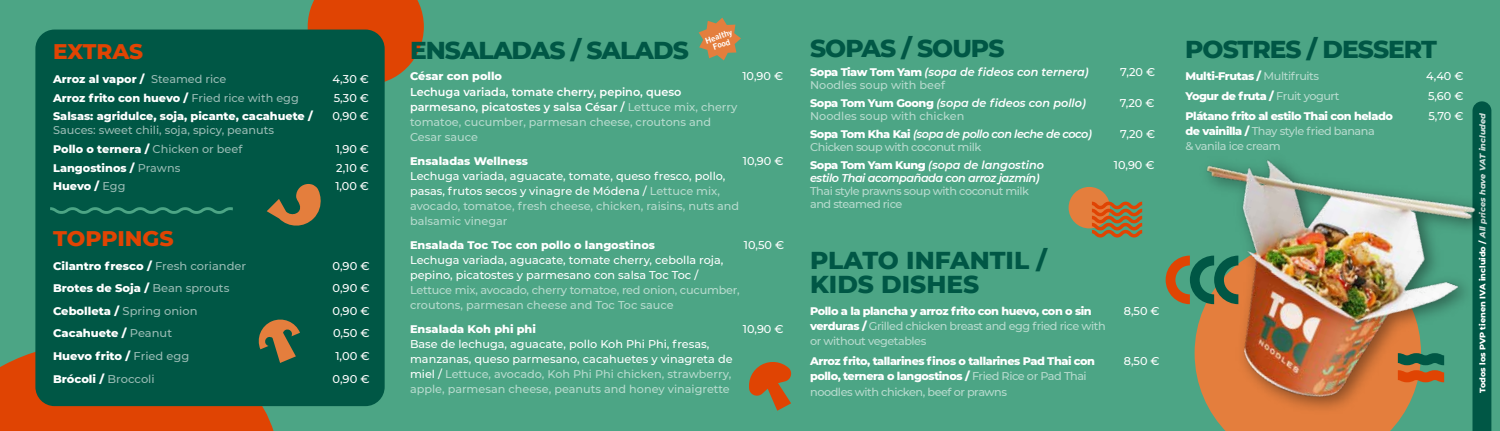
<style>
.page{position:relative;width:1500px;height:431px;background:#fff}
.page>*{position:absolute;margin:0;border:0;box-sizing:border-box;transform-origin:0 0}
.t1{font:800 24.88px "Montserrat";letter-spacing:-.04em;color:#005745}
.t2{font:800 24.88px/24px "Montserrat";color:#005745}
.t3{font:800 21.62px "Montserrat";color:#e04403}
.t4{font:500 11.25px/15.1px "Montserrat";color:#fff}
.t5{font:800 11.25px "Montserrat";color:#fff}
.t6{font:500 11.25px/15.1px "Montserrat";letter-spacing:-.04em;color:rgb(255 255 255/.6)}
.t7{font:800 11.25px "Montserrat";letter-spacing:-.04em;color:#fff}
.t8{font:600 11.25px/15.1px "Montserrat";color:#fff}
.t9{font:italic 600 11.25px/18px "Montserrat";letter-spacing:-.04em;color:#fff}
.t10{font:italic 600 11.25px/18px "Montserrat";color:#fff}
.t11{font:500 11.25px/15.1px "Montserrat";letter-spacing:-.02em;color:rgb(255 255 255/.6)}
.t12{font:500 11.25px/18.8px "Montserrat";color:rgb(255 255 255/.6)}
.t13{font:8.38px/8.4px "Trade Gothic LT Std Bd 2";color:#fff;text-align:center}
.t14{font:800 8.25px "Montserrat";color:#fff}
.s1{font-weight:500;color:rgb(255 255 255/.6)}
.s2{font-weight:800;color:#fff}
.s3{color:rgb(255 255 255/.6)}
.s4{font-weight:800;font-style:normal}
.s5{font-weight:500;font-style:normal;color:rgb(255 255 255/.6)}
.s6{font-weight:600;font-style:italic;color:#fff}
.s7{font-style:italic;color:rgb(255 255 255/.8)}
</style>
<div class="page">
<div style="left:0;top:0;width:1500px;height:430px;background:#4ca585"></div>
<div style="left:1069px;top:187px;width:41px;height:41px;background:#e47e3d;border-radius:50%"></div>
<svg style="left:0;top:352px;width:312px;height:78px;background:#cb5114"></svg>
<svg style="left:308px;top:0;width:116px;height:82px;background:#cb5013"></svg>
<div style="left:35px;top:30px;width:350px;height:376px;background:#005745;border-radius:19px"></div>
<svg style="left:50px;top:207px;width:183px;height:7px"></svg>
<svg style="left:699px;top:18px;width:42px;height:42px"></svg>
<svg style="left:749px;top:362px;width:43px;height:48px"></svg>
<svg style="left:267px;top:184px;width:54px;height:42px"></svg>
<svg style="left:258px;top:319px;width:42px;height:43px"></svg>
<svg style="left:1092px;top:201px;width:26px;height:36px"></svg>
<img style="left:1118px;top:101px;width:374px;height:329px">
<h2 class="t3" style="left:53px;top:35px;width:92px">EXTRAS</h2>
<p class="t5" style="left:53px;top:70px;width:175px">Arroz al vapor / <span class="s1">Steamed rice</span></p>
<p class="t4" style="left:333px;top:71px;width:38px">4,30 €</p>
<p class="t5" style="left:53px;top:89px;width:247px">Arroz frito con huevo / <span class="s1">Fried rice with egg</span></p>
<p class="t4" style="left:334px;top:89px;width:37px">5,30 €</p>
<p class="t5" style="left:53px;top:108px;width:261px">Salsas: agridulce, soja, picante, cacahuete /</p>
<p class="t4" style="left:333px;top:108px;width:38px">0,90 €</p>
<p class="t12" style="left:53px;top:120px;width:222px">Sauces: sweet chili, soja, spicy, peanuts<br><span class="s2">Pollo o ternera /</span> Chicken or beef</p>
<p class="t4" style="left:336px;top:141px;width:35px">1,90 €</p>
<p class="t5" style="left:53px;top:159px;width:129px">Langostinos / <span class="s1">Prawns</span></p>
<p class="t4" style="left:336px;top:159px;width:34px">2,10 €</p>
<p class="t5" style="left:53px;top:178px;width:74px">Huevo / <span class="s1">Egg</span></p>
<p class="t4" style="left:335px;top:178px;width:35px">1,00 €</p>
<h2 class="t3" style="left:53px;top:222px;width:122px">TOPPINGS</h2>
<p class="t5" style="left:53px;top:257px;width:195px">Cilantro fresco / <span class="s1">Fresh coriander</span></p>
<p class="t4" style="left:333px;top:257px;width:39px">0,90 €</p>
<p class="t5" style="left:53px;top:280px;width:178px">Brotes de Soja / <span class="s1">Bean sprouts</span></p>
<p class="t4" style="left:333px;top:280px;width:39px">0,90 €</p>
<p class="t12" style="left:53px;top:301px;width:146px"><span class="s2">Cebolleta /</span> Spring onion</p>
<p class="t4" style="left:333px;top:302px;width:39px">0,90 €</p>
<p class="t5" style="left:53px;top:325px;width:121px">Cacahuete / <span class="s1">Peanut</span></p>
<p class="t4" style="left:333px;top:325px;width:38px">0,50 €</p>
<p class="t5" style="left:53px;top:347px;width:138px">Huevo frito / <span class="s1">Fried egg</span></p>
<p class="t4" style="left:335px;top:347px;width:36px">1,00 €</p>
<p class="t5" style="left:53px;top:370px;width:103px">Brócoli / <span class="s1">Broccoli</span></p>
<p class="t4" style="left:333px;top:370px;width:39px">0,90 €</p>
<h1 class="t1" style="left:410px;top:32px;width:280px">ENSALADAS / SALADS</h1>
<p class="t13" style="left:704px;top:37px;width:29px;rotate:-19deg">Healthy<br>Food</p>
<h1 class="t1" style="left:810px;top:29px;width:196px">SOPAS / SOUPS</h1>
<h1 class="t1" style="left:1185px;top:31px;width:253px">POSTRES / DESSERT</h1>
<p class="t5" style="left:410px;top:68px;width:93px">César con pollo</p>
<p class="t4" style="left:742px;top:68px;width:42px">10,90 €</p>
<p class="t8" style="left:410px;top:83px;width:329px">Lechuga variada, tomate cherry, pepino, queso parmesano, picatostes y salsa César / <span class="s1">Lettuce mix, cherry tomatoe, cucumber, parmesan cheese, croutons and Cesar sauce</span></p>
<p class="t5" style="left:410px;top:152px;width:120px">Ensaladas Wellness</p>
<p class="t4" style="left:743px;top:152px;width:42px">10,90 €</p>
<p class="t4" style="left:410px;top:167px;width:331px">Lechuga variada, aguacate, tomate, queso fresco, pollo, pasas, frutos secos y vinagre de Módena / <span class="s3">Lettuce mix, avocado, tomatoe, fresh cheese, chicken, raisins, nuts and balsamic vinegar</span></p>
<p class="t5" style="left:410px;top:236px;width:247px">Ensalada Toc Toc con pollo o langostinos</p>
<p class="t4" style="left:744px;top:236px;width:42px">10,50 €</p>
<p class="t4" style="left:410px;top:251px;width:315px">Lechuga variada, aguacate, tomate cherry, cebolla roja, pepino, picatostes y parmesano con salsa Toc Toc /</p>
<p class="t11" style="left:410px;top:282px;width:331px">Lettuce mix, avocado, cherry tomatoe, red onion, cucumber, croutons, parmesan cheese and Toc Toc sauce</p>
<p class="t5" style="left:410px;top:320px;width:127px">Ensalada Koh phi phi</p>
<p class="t4" style="left:743px;top:320px;width:42px">10,90 €</p>
<p class="t4" style="left:410px;top:335px;width:324px">Base de lechuga, aguacate, pollo Koh Phi Phi, fresas, manzanas, queso parmesano, cacahuetes y vinagreta de miel / <span class="s3">Lettuce, avocado, Koh Phi Phi chicken, strawberry, apple, parmesan cheese, peanuts and honey vinaigrette</span></p>
<p class="t10" style="left:810px;top:62px;width:280px"><span class="s4">Sopa Tiaw Tom Yam</span> (sopa de fideos con ternera)</p>
<p class="t4" style="left:1120px;top:63px;width:36px">7,20 €</p>
<p class="t10" style="left:810px;top:75px;width:277px"><span class="s5">Noodles soup with beef<br></span><span class="s4">Sopa Tom Yum Goong</span> (sopa de fideos con pollo)</p>
<p class="t4" style="left:1120px;top:94px;width:36px">7,20 €</p>
<p class="t9" style="left:810px;top:106px;width:283px"><span class="s5">Noodles soup with chicken<br></span><span class="s4">Sopa Tom Kha Kai</span> (sopa de pollo con leche de coco)</p>
<p class="t6" style="left:810px;top:137px;width:236px;line-height:18px">Chicken soup with coconut milk<br><span class="s2">Sopa Tom Yam Kung</span> <span class="s6">(sopa de langostino</span></p>
<p class="t9" style="left:810px;top:168px;width:231px">estilo Thai acompañada con arroz jazmín)</p>
<p class="t6" style="left:810px;top:184px;width:221px;line-height:13px">Thai style prawns soup with coconut milk and steamed rice</p>
<h1 class="t2" style="left:810px;top:246px;width:238px">PLATO INFANTIL /<br>KIDS DISHES</h1>
<p class="t4" style="left:1120px;top:126px;width:36px">7,20 €</p>
<p class="t4" style="left:1114px;top:157px;width:42px">10,90 €</p>
<p class="t7" style="left:810px;top:302px;width:283px">Pollo a la plancha y arroz frito con huevo, con o sin</p>
<p class="t4" style="left:1124px;top:302px;width:37px">8,50 €</p>
<p class="t6" style="left:810px;top:317px;width:297px"><span class="s2">verduras /</span> Grilled chicken breast and egg fried rice with or without vegetables</p>
<p class="t7" style="left:810px;top:352px;width:286px">Arroz frito, tallarines finos o tallarines Pad Thai con</p>
<p class="t4" style="left:1124px;top:353px;width:37px">8,50 €</p>
<p class="t6" style="left:810px;top:368px;width:278px"><span class="s2">pollo, ternera o langostinos /</span> Fried Rice or Pad Thai noodles with chicken, beef or prawns</p>
<p class="t7" style="left:1185px;top:68px;width:135px">Multi-Frutas / <span class="s1">Multifruits</span></p>
<p class="t4" style="left:1426px;top:68px;width:39px">4,40 €</p>
<p class="t7" style="left:1185px;top:88px;width:156px">Yogur de fruta / <span class="s1">Fruit yogurt</span></p>
<p class="t4" style="left:1428px;top:88px;width:37px">5,60 €</p>
<p class="t7" style="left:1185px;top:108px;width:209px">Plátano frito al estilo Thai con helado</p>
<p class="t4" style="left:1429px;top:108px;width:36px">5,70 €</p>
<p class="t6" style="left:1185px;top:123px;width:191px"><span class="s2">de vainilla /</span> Thay style fried banana &amp; vanila ice cream</p>
<p class="t14" style="left:1477px;top:393px;width:281px;rotate:-90deg">Todos los PVP tienen IVA incluido / <span class="s7">All prices have VAT included</span></p>
</div>
